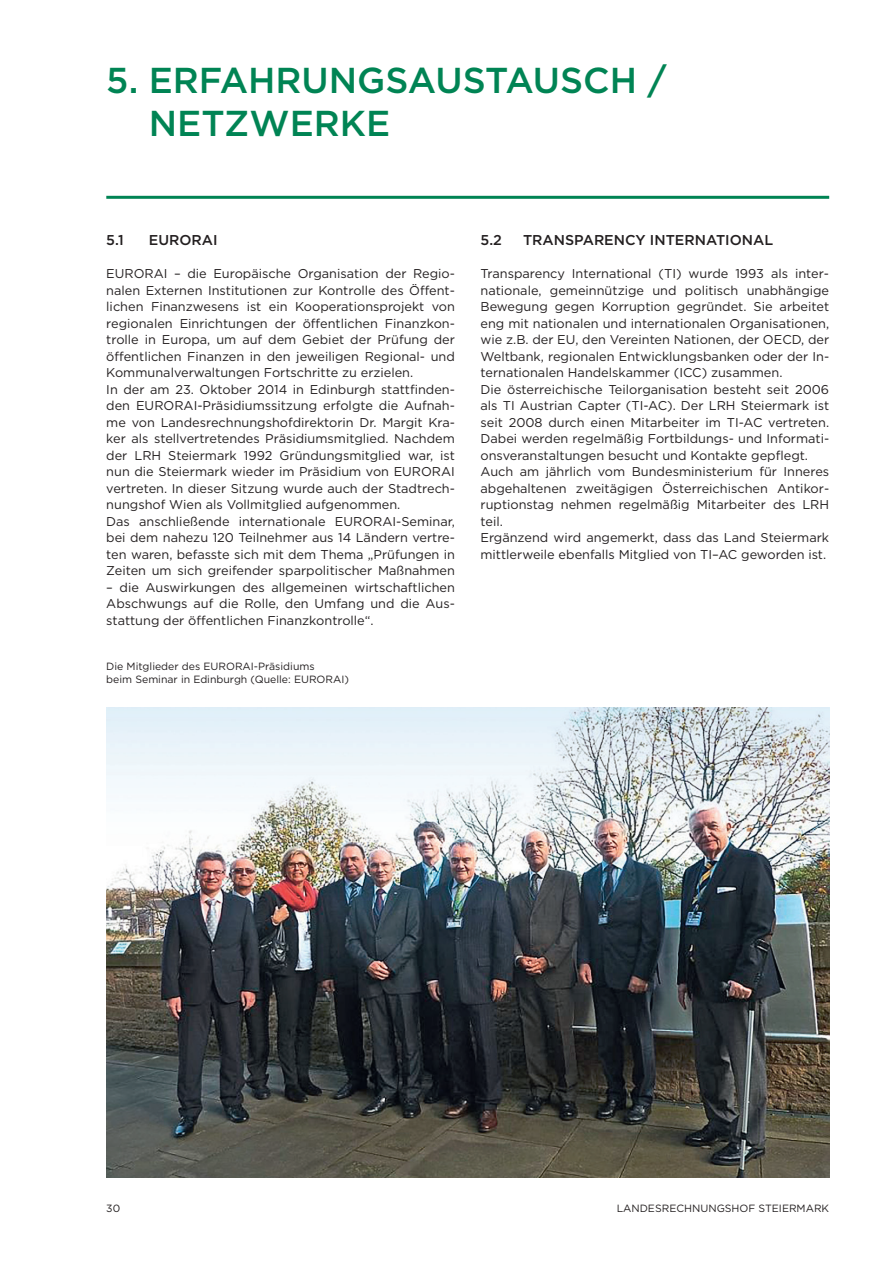
<style>
.page{position:relative;width:893px;height:1263px;background:#fff}
.page>*{position:absolute;margin:0;border:0;box-sizing:border-box;transform-origin:0 0}
.t1{font:500 36px/43.2px "Gotham";color:#008454}
.t2{font:500 14.25px "Gotham";color:#231f20}
.t3{font:12.75px/16.5px "Gotham";color:#231f20}
.t4{font:10.5px/12.6px "Gotham";color:#231f20}
</style>
<div class="page">
<hr style="left:106px;top:196px;width:723px;height:3px;background:#008454">
<img style="left:106px;top:707px;width:723px;height:471px">
<h1 class="t1" style="left:149px;top:58px;width:519px;text-indent:-43px">5. ERFAHRUNGSAUSTAUSCH /<br>NETZWERKE</h1>
<p class="t2" style="left:106px;top:231px;width:19px">5.1</p>
<p class="t2" style="left:149px;top:231px;width:70px">EURORAI</p>
<p class="t3" style="left:106px;top:265px;width:350px">EURORAI – die Europäische Organisation der Regio&shy;nalen Externen Institutionen zur Kontrolle des Öffent&shy;lichen Finanzwesens ist ein Kooperationsprojekt von regionalen Einrichtungen der öffentlichen Finanzkon&shy;trolle in Europa, um auf dem Gebiet der Prüfung der öffentlichen Finanzen in den jeweiligen Regional- und Kommunalverwaltungen Fortschritte zu erzielen.<br>In der am 23. Oktober 2014 in Edinburgh stattfinden&shy;den EURORAI-Präsidiumssitzung erfolgte die Aufnah&shy;me von Landesrechnungshofdirektorin Dr. Margit Kra&shy;ker als stellvertretendes Präsidiumsmitglied. Nachdem der LRH Steiermark 1992 Gründungsmitglied war, ist nun die Steiermark wieder im Präsidium von EURORAI vertreten. In dieser Sitzung wurde auch der Stadtrech&shy;nungshof Wien als Vollmitglied aufgenommen.<br>Das anschließende internationale EURORAI-Seminar, bei dem nahezu 120 Teilnehmer aus 14 Ländern vertre&shy;ten waren, befasste sich mit dem Thema „Prüfungen in Zeiten um sich greifender sparpolitischer Maßnahmen</p>
<p class="t3" style="left:106px;top:579px;width:350px;text-align:justify">– die Auswirkungen des allgemeinen wirtschaftlichen Abschwungs auf die Rolle, den Umfang und die Aus&shy;stattung der öffentlichen Finanzkontrolle“.</p>
<p class="t4" style="left:106px;top:660px;width:244px">Die Mitglieder des EURORAI-Präsidiums<br>beim Seminar in Edinburgh (Quelle: EURORAI)</p>
<p class="t2" style="left:480px;top:231px;width:23px">5.2</p>
<p class="t2" style="left:523px;top:231px;width:252px">TRANSPARENCY INTERNATIONAL</p>
<p class="t3" style="left:480px;top:265px;width:350px">Transparency International (TI) wurde 1993 als inter&shy;nationale, gemeinnützige und politisch unabhängige Bewegung gegen Korruption gegründet. Sie arbeitet eng mit nationalen und internationalen Organisationen, wie z.B. der EU, den Vereinten Nationen, der OECD, der Weltbank, regionalen Entwicklungsbanken oder der In&shy;ternationalen Handelskammer (ICC) zusammen.<br>Die österreichische Teilorganisation besteht seit 2006 als TI Austrian Capter (TI-AC). Der LRH Steiermark ist seit 2008 durch einen Mitarbeiter im TI-AC vertreten.<br>Dabei werden regelmäßig Fortbildungs- und Informati&shy;onsveranstaltungen besucht und Kontakte gepflegt.<br>Auch am jährlich vom Bundesministerium für Inneres abgehaltenen zweitägigen Österreichischen Antikor&shy;ruptionstag nehmen regelmäßig Mitarbeiter des LRH teil.<br>Ergänzend wird angemerkt, dass das Land Steiermark mittlerweile ebenfalls Mitglied von TI–AC geworden ist.</p>
<p class="t4" style="left:106px;top:1201px;width:15px">30</p>
<p class="t4" style="left:617px;top:1201px;width:214px">LANDESRECHNUNGSHOF STEIERMARK</p>
</div>
